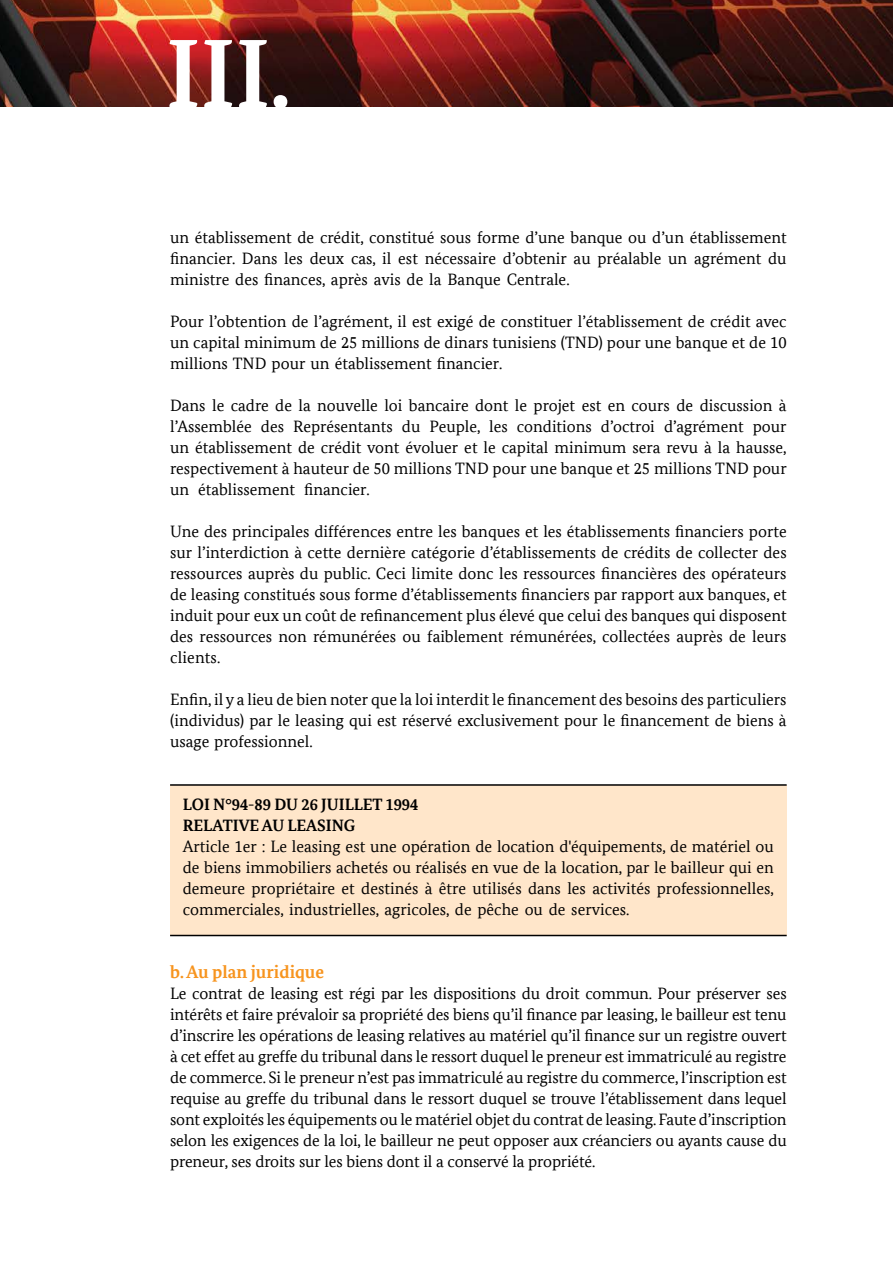
<style>
.page{position:relative;width:893px;height:1263px;background:#fff}
.page>*{position:absolute;margin:0;border:0;box-sizing:border-box;transform-origin:0 0}
.t1{font:700 97.2px "Bundes Serif Office T";color:#fff}
.t2{font:700 18px "Bundes Serif Office T";color:#f7941e}
.t3{font:16.5px/21px "Bundes Serif Office T";color:#000;text-align:justify}
.t4{font:700 16.5px/21px "Bundes Serif Office T";color:#000}
</style>
<div class="page">
<img style="left:0;top:0;width:893px;height:106px">
<div style="left:170px;top:785px;width:617px;height:151px;background:#ffe6ca"></div>
<hr style="left:170px;top:784px;width:617px;height:2px;background:#000">
<hr style="left:170px;top:935px;width:617px;height:1px;background:#000">
<h1 class="t1" style="left:166px;top:17px;width:126px">III.</h1>
<p class="t3" style="left:170px;top:227px;width:618px">un établissement de crédit, constitué sous forme d’une banque ou d’un établissement financier. Dans les deux cas, il est nécessaire d’obtenir au préalable un agrément du ministre des finances, après avis de la Banque Centrale.</p>
<p class="t3" style="left:170px;top:311px;width:618px">Pour l’obtention de l’agrément, il est exigé de constituer l’établissement de crédit avec un capital minimum de 25 millions de dinars tunisiens (TND) pour une banque et de 10 millions TND pour un établissement financier.</p>
<p class="t3" style="left:170px;top:395px;width:618px">Dans le cadre de la nouvelle loi bancaire dont le projet est en cours de discussion à l’Assemblée des Représentants du Peuple, les conditions d’octroi d’agrément pour un établissement de crédit vont évoluer et le capital minimum sera revu à la hausse, respectivement à hauteur de 50 millions TND pour une banque et 25 millions TND pour un établissement financier.</p>
<p class="t3" style="left:170px;top:521px;width:618px">Une des principales différences entre les banques et les établissements financiers porte sur l’interdiction à cette dernière catégorie d’établissements de crédits de collecter des ressources auprès du public. Ceci limite donc les ressources financières des opérateurs de leasing constitués sous forme d’établissements financiers par rapport aux banques, et induit pour eux un coût de refinancement plus élevé que celui des banques qui disposent des ressources non rémunérées ou faiblement rémunérées, collectées auprès de leurs clients.</p>
<p class="t3" style="left:170px;top:689px;width:618px">Enfin, il y a lieu de bien noter que la loi interdit le financement des besoins des particuliers (individus) par le leasing qui est réservé exclusivement pour le financement de biens à usage professionnel.</p>
<p class="t4" style="left:183px;top:794px;width:237px">LOI N°94-89 DU 26 JUILLET 1994<br>RELATIVE AU LEASING</p>
<p class="t3" style="left:183px;top:836px;width:593px">Article 1er : Le leasing est une opération de location d'équipements, de matériel ou de biens immobiliers achetés ou réalisés en vue de la location, par le bailleur qui en demeure propriétaire et destinés à être utilisés dans les activités professionnelles, commerciales, industrielles, agricoles, de pêche ou de services.</p>
<p class="t2" style="left:170px;top:961px;width:156px">b. Au plan juridique</p>
<p class="t3" style="left:170px;top:983px;width:618px">Le contrat de leasing est régi par les dispositions du droit commun. Pour préserver ses intérêts et faire prévaloir sa propriété des biens qu’il finance par leasing, le bailleur est tenu d’inscrire les opérations de leasing relatives au matériel qu’il finance sur un registre ouvert à cet effet au greffe du tribunal dans le ressort duquel le preneur est immatriculé au registre de commerce. Si le preneur n’est pas immatriculé au registre du commerce, l’inscription est requise au greffe du tribunal dans le ressort duquel se trouve l’établissement dans lequel sont exploités les équipements ou le matériel objet du contrat de leasing. Faute d’inscription selon les exigences de la loi, le bailleur ne peut opposer aux créanciers ou ayants cause du preneur, ses droits sur les biens dont il a conservé la propriété.</p>
</div>
